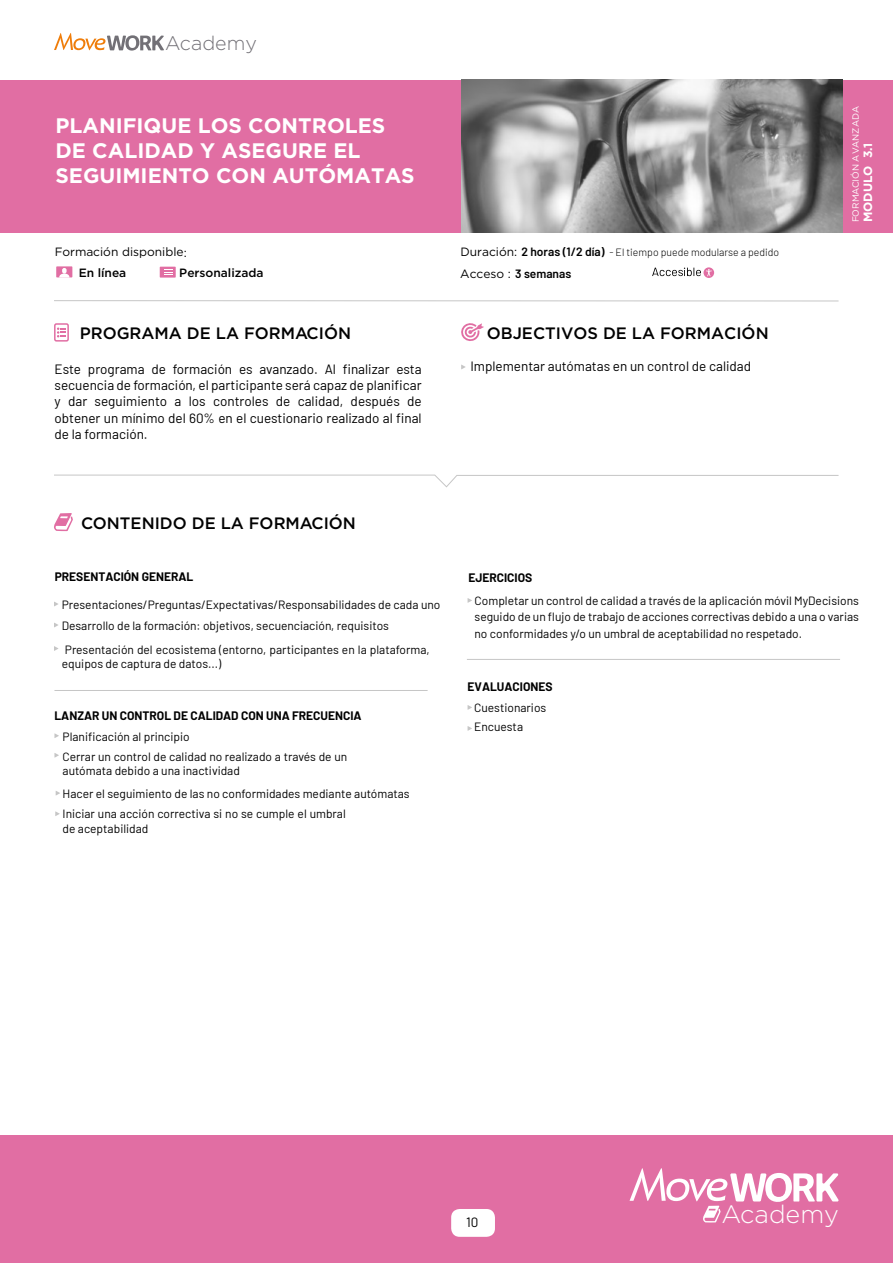
<style>
.page{position:relative;width:893px;height:1263px;background:#fff}
.page>*{position:absolute;margin:0;border:0;box-sizing:border-box;transform-origin:0 0}
.t1{font:300 25.2px "Gotham";color:#fff}
.t2{font:700 21px/25.2px "Gotham";color:#fff}
.t3{font:300 19.65px "Gotham";color:#727076}
.t4{font:500 16.5px "Gotham";color:#000}
.t5{font:13.5px/16.2px "Barlow";color:#000;text-align:justify}
.t6{font:12px/14.4px "Barlow";color:#000}
.t7{font:700 12px "Barlow";color:#000}
.t8{font:12px "Gotham";color:#000}
.t9{font:500 12px "Gotham";color:#000}
.t10{font:600 12px "Barlow";color:#000}
.t11{font:700 12px "Gotham";color:#fff}
.t12{font:300 10.5px "Barlow";color:#000}
.t13{font:9px "Gotham";color:#fff}
.s1{font-family:"Gotham";font-weight:400;font-size:12px}
.s2{font-weight:600;font-size:12px}
.s3{font-family:"Gotham";font-weight:400}
</style>
<div class="page">
<div style="left:0;top:1135px;width:893px;height:128px;background:#e16ea3"></div>
<svg style="left:629px;top:1168px;width:210px;height:54px"></svg>
<div style="left:0;top:80px;width:893px;height:152px;background:#e16ea3"></div>
<div style="left:54px;top:323px;width:15px;height:19px;border:2px solid #e16ea3;border-radius:2px"></div>
<svg style="left:57px;top:327px;width:9px;height:10px"></svg>
<svg style="left:461px;top:323px;width:23px;height:18px"></svg>
<svg style="left:461px;top:365px;width:5px;height:4px"></svg>
<svg style="left:54px;top:475px;width:785px;height:12px"></svg>
<svg style="left:54px;top:33px;width:110px;height:18px"></svg>
<div style="left:451px;top:1209px;width:44px;height:28px;background:#fff;border-radius:9px"></div>
<hr style="left:54px;top:690px;width:374px;height:1px;background:#c6c6c6">
<svg style="left:54px;top:733px;width:5px;height:5px"></svg>
<svg style="left:54px;top:753px;width:5px;height:5px"></svg>
<hr style="left:467px;top:659px;width:373px;height:1px;background:#c6c6c6">
<svg style="left:54px;top:513px;width:19px;height:18px"></svg>
<hr style="left:54px;top:300px;width:784px;height:1px;background:#c6c6c6">
<div style="left:56px;top:266px;width:16px;height:11px;background:#e16ea3"></div>
<svg style="left:59px;top:268px;width:10px;height:10px"></svg>
<div style="left:160px;top:267px;width:16px;height:11px;background:#e16ea3"></div>
<svg style="left:56px;top:791px;width:4px;height:4px"></svg>
<svg style="left:55px;top:811px;width:5px;height:5px"></svg>
<svg style="left:468px;top:598px;width:4px;height:5px"></svg>
<svg style="left:164px;top:269px;width:9px;height:6px"></svg>
<img style="left:462px;top:80px;width:380px;height:152px">
<svg style="left:652px;top:267px;width:62px;height:11px"></svg>
<svg style="left:54px;top:602px;width:4px;height:4px"></svg>
<svg style="left:54px;top:623px;width:4px;height:4px"></svg>
<svg style="left:54px;top:646px;width:4px;height:5px"></svg>
<svg style="left:468px;top:705px;width:4px;height:5px"></svg>
<svg style="left:468px;top:726px;width:4px;height:5px"></svg>
<h3 class="t3" style="left:165px;top:34px;width:93px">Academy</h3>
<h2 class="t2" style="left:56px;top:112px;width:361px">PLANIFIQUE LOS CONTROLES<br>DE CALIDAD Y ASEGURE EL<br>SEGUIMIENTO CON AUTÓMATAS</h2>
<p class="t8" style="left:55px;top:245px;width:134px">Formación disponible :</p>
<p class="t9" style="left:79px;top:266px;width:49px">En línea</p>
<p class="t9" style="left:179px;top:266px;width:86px">Personalizada</p>
<p class="t12" style="left:460px;top:248px;width:320px"><span class="s1">Duración:</span> <span class="s2">2 horas (1/2 día)</span> - El tiempo puede modularse a pedido</p>
<p class="t10" style="left:460px;top:268px;width:113px"><span class="s3">Acceso :</span> 3 semanas</p>
<h3 class="t4" style="left:80px;top:324px;width:273px">PROGRAMA DE LA FORMACIÓN</h3>
<h3 class="t4" style="left:487px;top:324px;width:283px">OBJECTIVOS DE LA FORMACIÓN</h3>
<p class="t5" style="left:55px;top:360px;width:369px">Este programa de formación es avanzado. Al finalizar esta</p>
<p class="t5" style="left:470px;top:357px;width:282px">Implementar autómatas en un control de calidad</p>
<p class="t5" style="left:55px;top:376px;width:369px">secuencia de formación, el participante será capaz de planificar y dar seguimiento a los controles de calidad, después de obtener un mínimo del 60% en el cuestionario realizado al final de la formación.</p>
<h3 class="t4" style="left:81px;top:514px;width:276px">CONTENIDO DE LA FORMACIÓN</h3>
<p class="t7" style="left:55px;top:570px;width:140px">PRESENTACIÓN GENERAL</p>
<p class="t7" style="left:468px;top:571px;width:65px">EJERCICIOS</p>
<p class="t13" style="left:851px;top:222px;width:118px;rotate:-90deg">FORMACIÓN AVANZADA</p>
<p class="t11" style="left:861px;top:222px;width:81px;rotate:-90deg">MODULO 3.1</p>
<p class="t6" style="left:62px;top:593px;width:380px;line-height:20.9px">Presentaciones/Preguntas/Expectativas/Responsabilidades de cada uno<br>Desarrollo de la formación: objetivos, secuenciación, requisitos</p>
<p class="t6" style="left:62px;top:641px;width:369px">Presentación del ecosistema (entorno, participantes en la plataforma, equipos de captura de datos...)</p>
<p class="t7" style="left:54px;top:708px;width:309px">LANZAR UN CONTROL DE CALIDAD CON UNA FRECUENCIA</p>
<p class="t6" style="left:63px;top:728px;width:129px">Planificación al principio</p>
<p class="t6" style="left:63px;top:749px;width:286px">Cerrar un control de calidad no realizado a través de un autómata debido a una inactividad</p>
<p class="t6" style="left:63px;top:785px;width:349px">Hacer el seguimiento de las no conformidades mediante autómatas</p>
<p class="t6" style="left:63px;top:806px;width:285px">Iniciar una acción correctiva si no se cumple el umbral de aceptabilidad</p>
<p class="t6" style="left:475px;top:591px;width:386px;line-height:16.5px;text-align:justify">Completar un control de calidad a través de la aplicación móvil MyDecisions seguido de un flujo de trabajo de acciones correctivas debido a una o varias no conformidades y/o un umbral de aceptabilidad no respetado.</p>
<p class="t7" style="left:468px;top:680px;width:87px">EVALUACIONES</p>
<p class="t6" style="left:474px;top:698px;width:74px;line-height:19.5px">Cuestionarios<br>Encuesta</p>
<p class="t5" style="left:466px;top:1213px;width:14px">10</p>
<h1 class="t1" style="left:721px;top:1203px;width:119px">Academy</h1>
</div>
